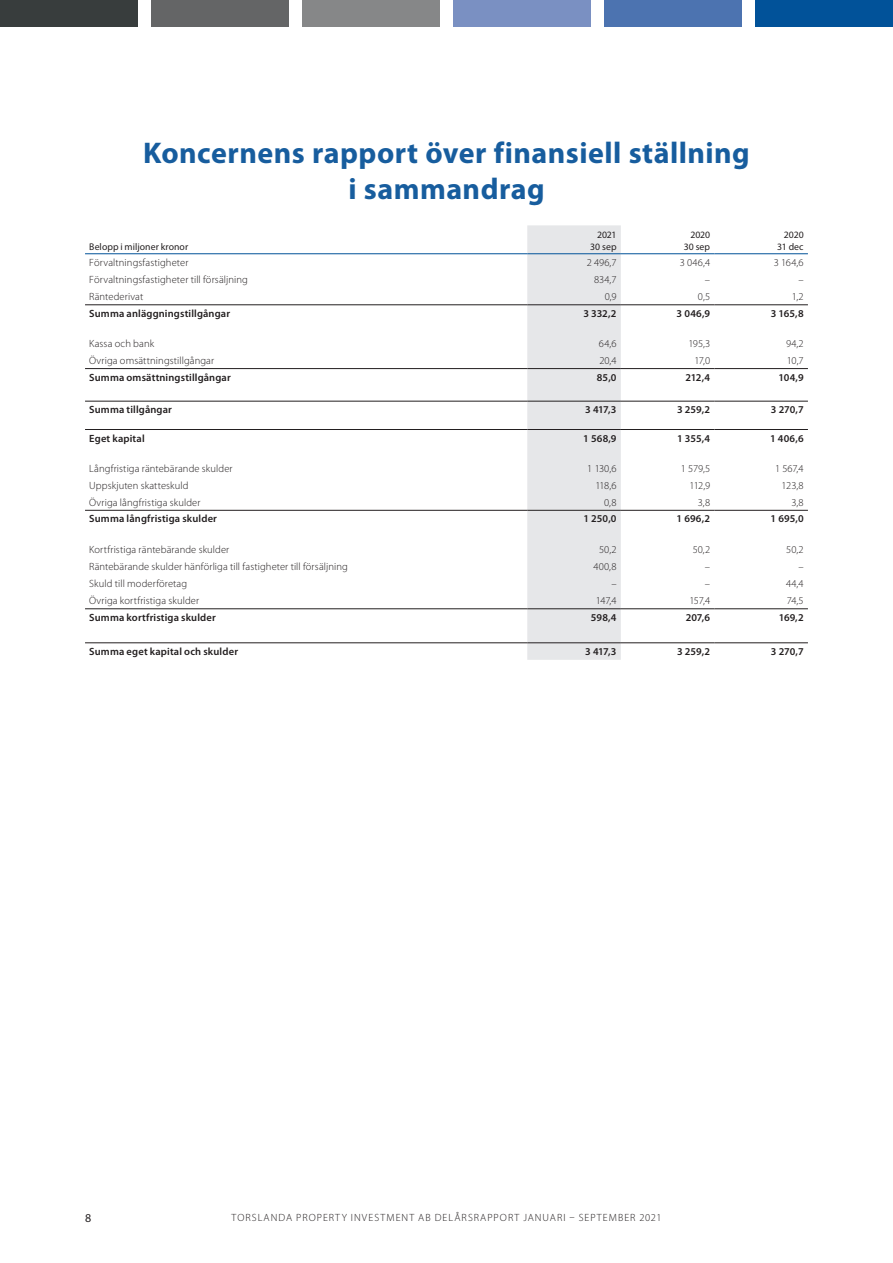
<style>
.page{position:relative;width:893px;height:1263px;background:#fff}
.page>*{position:absolute;margin:0;border:0;box-sizing:border-box;transform-origin:0 0}
.Rubrik_1{font:700 30px/36px "Myriad Pro";letter-spacing:.015em;color:#175d9e;text-align:center}
.t1{font:12px "Myriad Pro";color:#231f20}
.Tabelltext_vänster{font:300 10.5px "Myriad Pro";letter-spacing:.01em;color:#231f20}
.SUMMA_Vänster{font:600 10.5px "Myriad Pro";letter-spacing:.015em;color:#231f20}
.Tabelltext_höger{font:300 10.5px "Myriad Pro";letter-spacing:-.01em;color:#231f20}
.SUMMA_Höger{font:600 10.5px "Myriad Pro";letter-spacing:-.005em;color:#231f20}
.Tabelltext_vänster-2{font:300 10.5px "Myriad Pro";letter-spacing:.1em;color:#231f20}
.Tabellhuvud_höger{font:9.75px/12px "Myriad Pro";letter-spacing:-.005em;color:#231f20;text-align:right}
.Tabellhuvud_vänster{font:9.75px "Myriad Pro";letter-spacing:.005em;color:#231f20}
</style>
<div class="page">
<div style="left:302px;top:0;width:138px;height:27px;background:#868788"></div>
<div style="left:151px;top:0;width:138px;height:27px;background:#646566"></div>
<div style="left:0;top:0;width:137px;height:27px;background:#383d3d"></div>
<div style="left:453px;top:0;width:138px;height:27px;background:#7a90c2"></div>
<div style="left:604px;top:0;width:138px;height:27px;background:#4c73b0"></div>
<div style="left:755px;top:0;width:138px;height:27px;background:#015299"></div>
<div style="left:527px;top:225px;width:94px;height:435px;background:#e6e7e9"></div>
<hr style="left:85px;top:253px;width:442px;height:1px;background:#015299">
<hr style="left:527px;top:253px;width:94px;height:1px;background:#015299">
<hr style="left:621px;top:253px;width:93px;height:1px;background:#015299">
<hr style="left:714px;top:253px;width:94px;height:1px;background:#015299">
<hr style="left:527px;top:642px;width:94px;height:1px;background:#231f20">
<hr style="left:621px;top:642px;width:93px;height:1px;background:#231f20">
<hr style="left:714px;top:642px;width:94px;height:1px;background:#231f20">
<hr style="left:527px;top:510px;width:94px;height:1px;background:#231f20">
<hr style="left:621px;top:510px;width:93px;height:1px;background:#231f20">
<hr style="left:714px;top:510px;width:94px;height:1px;background:#231f20">
<hr style="left:85px;top:401px;width:442px;height:1px;background:#231f20">
<hr style="left:85px;top:608px;width:442px;height:1px;background:#231f20">
<hr style="left:527px;top:401px;width:94px;height:1px;background:#231f20">
<hr style="left:621px;top:401px;width:93px;height:1px;background:#231f20">
<hr style="left:714px;top:401px;width:94px;height:1px;background:#231f20">
<hr style="left:527px;top:608px;width:94px;height:1px;background:#231f20">
<hr style="left:621px;top:608px;width:93px;height:1px;background:#231f20">
<hr style="left:714px;top:608px;width:94px;height:1px;background:#231f20">
<hr style="left:85px;top:642px;width:442px;height:1px;background:#231f20">
<hr style="left:85px;top:304px;width:442px;height:1px;background:#231f20">
<hr style="left:527px;top:304px;width:94px;height:1px;background:#231f20">
<hr style="left:621px;top:304px;width:93px;height:1px;background:#231f20">
<hr style="left:714px;top:304px;width:94px;height:1px;background:#231f20">
<hr style="left:85px;top:368px;width:442px;height:1px;background:#231f20">
<hr style="left:527px;top:368px;width:94px;height:1px;background:#231f20">
<hr style="left:621px;top:368px;width:93px;height:1px;background:#231f20">
<hr style="left:714px;top:368px;width:94px;height:1px;background:#231f20">
<hr style="left:85px;top:429px;width:442px;height:1px;background:#231f20">
<hr style="left:527px;top:429px;width:94px;height:1px;background:#231f20">
<hr style="left:621px;top:429px;width:93px;height:1px;background:#231f20">
<hr style="left:714px;top:429px;width:94px;height:1px;background:#231f20">
<hr style="left:85px;top:510px;width:442px;height:1px;background:#231f20">
<p class="Rubrik_1" style="left:143px;top:135px;width:608px">Koncernens rapport över finansiell ställning i sammandrag</p>
<p class="Tabellhuvud_vänster" style="left:89px;top:241px;width:100px">Belopp i miljoner kronor</p>
<p class="Tabellhuvud_höger" style="left:590px;top:228px;width:28px">2021<br>30 sep</p>
<p class="Tabellhuvud_höger" style="left:690px;top:228px;width:21px">2020</p>
<p class="Tabellhuvud_höger" style="left:684px;top:240px;width:28px">30 sep</p>
<p class="Tabellhuvud_höger" style="left:784px;top:228px;width:21px">2020</p>
<p class="Tabellhuvud_höger" style="left:777px;top:240px;width:28px">31 dec</p>
<p class="Tabelltext_vänster" style="left:89px;top:257px;width:101px">Förvaltningsfastigheter</p>
<p class="Tabelltext_höger" style="left:587px;top:257px;width:31px">2 496,7</p>
<p class="Tabelltext_höger" style="left:680px;top:257px;width:32px">3 046,4</p>
<p class="Tabelltext_höger" style="left:774px;top:257px;width:31px">3 164,6</p>
<p class="Tabelltext_vänster" style="left:89px;top:274px;width:160px">Förvaltningsfastigheter till försäljning</p>
<p class="Tabelltext_höger" style="left:594px;top:274px;width:24px">834,7</p>
<p class="Tabelltext_höger" style="left:705px;top:274px;width:7px">–</p>
<p class="Tabelltext_höger" style="left:798px;top:274px;width:7px">–</p>
<p class="Tabelltext_vänster" style="left:89px;top:291px;width:56px">Räntederivat</p>
<p class="Tabelltext_höger" style="left:605px;top:291px;width:13px">0,9</p>
<p class="Tabelltext_höger" style="left:698px;top:291px;width:14px">0,5</p>
<p class="Tabelltext_höger" style="left:792px;top:291px;width:13px">1,2</p>
<p class="SUMMA_Vänster" style="left:89px;top:308px;width:142px">Summa anläggningstillgångar</p>
<p class="SUMMA_Höger" style="left:583px;top:308px;width:35px">3 332,2</p>
<p class="SUMMA_Höger" style="left:677px;top:308px;width:35px">3 046,9</p>
<p class="SUMMA_Höger" style="left:771px;top:308px;width:34px">3 165,8</p>
<p class="Tabelltext_vänster" style="left:89px;top:338px;width:66px">Kassa och bank</p>
<p class="Tabelltext_höger" style="left:599px;top:338px;width:19px">64,6</p>
<p class="Tabelltext_höger" style="left:688px;top:338px;width:23px">195,3</p>
<p class="Tabelltext_höger" style="left:786px;top:338px;width:19px">94,2</p>
<p class="Tabelltext_vänster" style="left:89px;top:355px;width:126px">Övriga omsättningstillgångar</p>
<p class="Tabelltext_höger" style="left:599px;top:355px;width:19px">20,4</p>
<p class="Tabelltext_höger" style="left:694px;top:355px;width:17px">17,0</p>
<p class="Tabelltext_höger" style="left:787px;top:355px;width:18px">10,7</p>
<p class="SUMMA_Vänster" style="left:89px;top:371px;width:143px">Summa omsättningstillgångar</p>
<p class="SUMMA_Höger" style="left:597px;top:371px;width:21px">85,0</p>
<p class="SUMMA_Höger" style="left:685px;top:371px;width:26px">212,4</p>
<p class="SUMMA_Höger" style="left:779px;top:371px;width:27px">104,9</p>
<p class="SUMMA_Vänster" style="left:89px;top:404px;width:84px">Summa tillgångar</p>
<p class="SUMMA_Höger" style="left:585px;top:404px;width:33px">3 417,3</p>
<p class="SUMMA_Höger" style="left:677px;top:404px;width:35px">3 259,2</p>
<p class="SUMMA_Höger" style="left:771px;top:404px;width:34px">3 270,7</p>
<p class="SUMMA_Vänster" style="left:89px;top:432px;width:57px">Eget kapital</p>
<p class="SUMMA_Höger" style="left:583px;top:432px;width:35px">1 568,9</p>
<p class="SUMMA_Höger" style="left:677px;top:432px;width:34px">1 355,4</p>
<p class="SUMMA_Höger" style="left:770px;top:432px;width:35px">1 406,6</p>
<p class="Tabelltext_vänster" style="left:89px;top:462px;width:145px">Långfristiga räntebärande skulder</p>
<p class="Tabelltext_höger" style="left:587px;top:462px;width:31px">1 130,6</p>
<p class="Tabelltext_höger" style="left:681px;top:462px;width:31px">1 579,5</p>
<p class="Tabelltext_höger" style="left:775px;top:462px;width:30px">1 567,4</p>
<p class="Tabelltext_vänster" style="left:89px;top:479px;width:101px">Uppskjuten skatteskuld</p>
<p class="Tabelltext_höger" style="left:595px;top:479px;width:23px">118,6</p>
<p class="Tabelltext_höger" style="left:690px;top:479px;width:22px">112,9</p>
<p class="Tabelltext_höger" style="left:782px;top:479px;width:24px">123,8</p>
<p class="Tabelltext_vänster" style="left:89px;top:496px;width:113px">Övriga långfristiga skulder</p>
<p class="Tabelltext_höger" style="left:604px;top:496px;width:14px">0,8</p>
<p class="Tabelltext_höger" style="left:698px;top:496px;width:14px">3,8</p>
<p class="Tabelltext_höger" style="left:791px;top:496px;width:14px">3,8</p>
<p class="SUMMA_Vänster" style="left:89px;top:513px;width:129px">Summa långfristiga skulder</p>
<p class="SUMMA_Höger" style="left:583px;top:513px;width:35px">1 250,0</p>
<p class="SUMMA_Höger" style="left:677px;top:513px;width:35px">1 696,2</p>
<p class="SUMMA_Höger" style="left:771px;top:513px;width:35px">1 695,0</p>
<p class="Tabelltext_vänster" style="left:89px;top:544px;width:142px">Kortfristiga räntebärande skulder</p>
<p class="Tabelltext_höger" style="left:599px;top:544px;width:19px">50,2</p>
<p class="Tabelltext_höger" style="left:693px;top:544px;width:19px">50,2</p>
<p class="Tabelltext_höger" style="left:786px;top:544px;width:19px">50,2</p>
<p class="Tabelltext_vänster" style="left:89px;top:561px;width:260px">Räntebärande skulder hänförliga till fastigheter till försäljning</p>
<p class="Tabelltext_höger" style="left:593px;top:561px;width:25px">400,8</p>
<p class="Tabelltext_höger" style="left:705px;top:561px;width:7px">–</p>
<p class="Tabelltext_höger" style="left:798px;top:561px;width:7px">–</p>
<p class="Tabelltext_vänster" style="left:89px;top:578px;width:99px">Skuld till moderföretag</p>
<p class="Tabelltext_höger" style="left:611px;top:578px;width:7px">–</p>
<p class="Tabelltext_höger" style="left:705px;top:578px;width:7px">–</p>
<p class="Tabelltext_höger" style="left:786px;top:578px;width:19px">44,4</p>
<p class="Tabelltext_vänster" style="left:89px;top:595px;width:111px">Övriga kortfristiga skulder</p>
<p class="Tabelltext_höger" style="left:596px;top:595px;width:22px">147,4</p>
<p class="Tabelltext_höger" style="left:689px;top:595px;width:22px">157,4</p>
<p class="Tabelltext_höger" style="left:787px;top:595px;width:18px">74,5</p>
<p class="SUMMA_Vänster" style="left:89px;top:612px;width:128px">Summa kortfristiga skulder</p>
<p class="SUMMA_Höger" style="left:591px;top:612px;width:27px">598,4</p>
<p class="SUMMA_Höger" style="left:686px;top:612px;width:26px">207,6</p>
<p class="SUMMA_Höger" style="left:779px;top:612px;width:26px">169,2</p>
<p class="SUMMA_Vänster" style="left:89px;top:646px;width:150px">Summa eget kapital och skulder</p>
<p class="SUMMA_Höger" style="left:585px;top:646px;width:33px">3 417,3</p>
<p class="SUMMA_Höger" style="left:677px;top:646px;width:35px">3 259,2</p>
<p class="SUMMA_Höger" style="left:771px;top:646px;width:34px">3 270,7</p>
<p class="t1" style="left:85px;top:1211px;width:8px">8</p>
<p class="Tabelltext_vänster-2" style="left:232px;top:1211px;width:431px">TORSLANDA PROPERTY INVESTMENT AB DELÅRSRAPPORT JANUARI – SEPTEMBER 2021</p>
</div>
